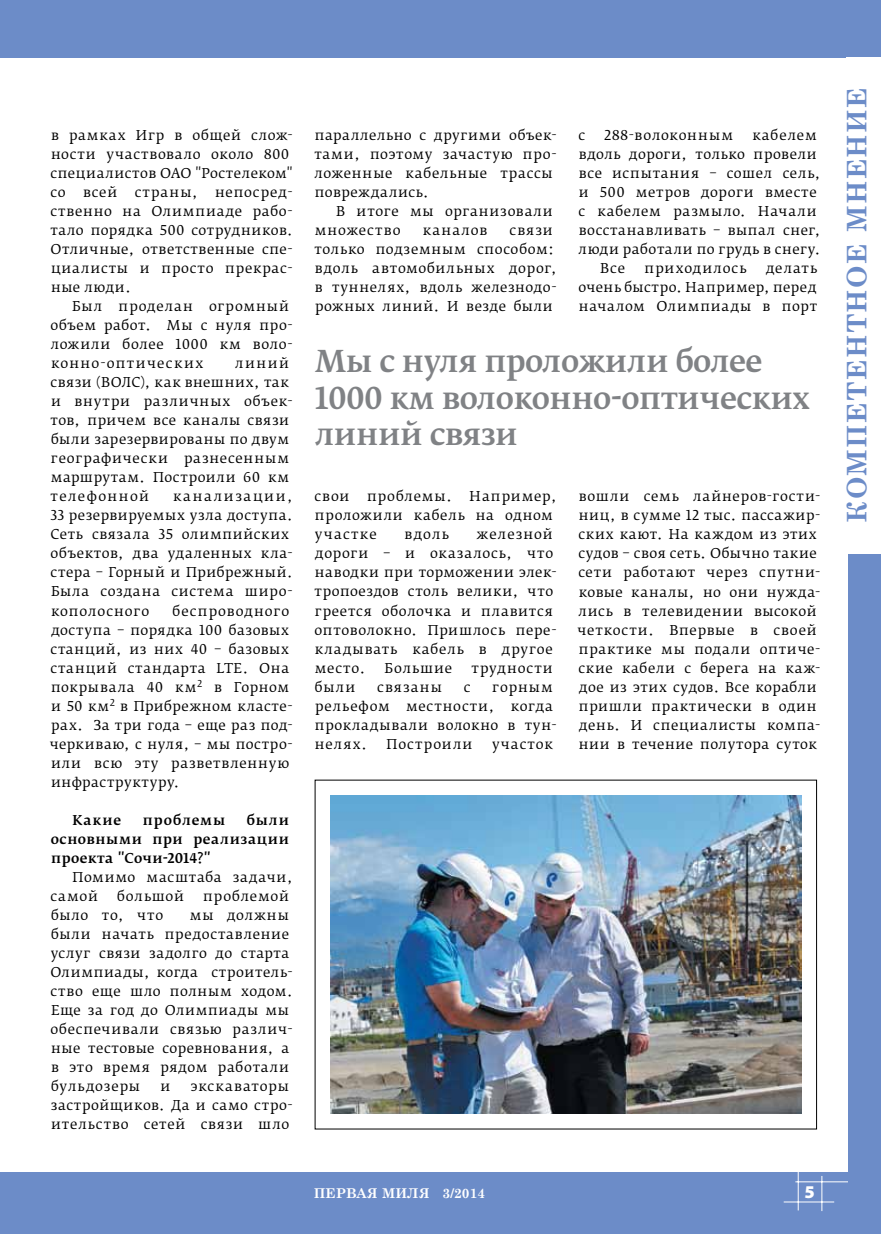
<style>
.page{position:relative;width:881px;height:1234px;background:#fff}
.page>*{position:absolute;margin:0;border:0;box-sizing:border-box;transform-origin:0 0}
.t1{font:500 30px/36px "Fedra Serif B Pro";letter-spacing:-.02em;color:#808285}
.t2{font:700 27px "Century Schoolbook";letter-spacing:.05em;color:#6c8cc8}
.t3{font:900 18px "Myriad Pro";color:#fff}
.t4{font:13.5px/19px "Fedra Serif B Pro";letter-spacing:.05em;color:#000}
.t5{font:500 13.5px/19px "Fedra Serif B Pro";letter-spacing:.045em;color:#000;text-align:justify}
.t6{font:13.5px "Fedra Serif B Pro";letter-spacing:.075em;color:#000}
.t7{font:13.5px "Fedra Serif B Pro";letter-spacing:.07em;color:#000}
.t8{font:700 13.5px "Century Schoolbook";color:#fff}
.t9{font:500 13.5px "Fedra Serif B Pro";letter-spacing:.065em;color:#000}
.t10{font:13.5px "Fedra Serif B Pro";letter-spacing:.08em;color:#000}
</style>
<div class="page">
<div style="left:0;top:0;width:880px;height:57px;background:#6c8cc8"></div>
<div style="left:0;top:1172px;width:880px;height:61px;background:#6c8cc8"></div>
<hr style="left:783px;top:1201px;width:50px;height:1px;background:#fff">
<hr style="left:797px;top:1171px;width:1px;height:39px;background:#fff">
<hr style="left:821px;top:1175px;width:1px;height:35px;background:#fff">
<hr style="left:795px;top:1181px;width:85px;height:1px;background:#fff">
<div style="left:847px;top:0;width:33px;height:1233px;background:#6c8cc8"></div>
<div style="left:846px;top:57px;width:34px;height:496px;background:#fff"></div>
<img style="left:330px;top:795px;width:471px;height:318px">
<p class="t4" style="left:51px;top:125px;width:244px">в рамках Игр в общей слож&shy;ности участвовало около 800 специалистов ОАО "Ростелеком" со</p>
<p class="t4" style="left:83px;top:182px;width:36px">всей</p>
<p class="t4" style="left:135px;top:182px;width:65px">страны,</p>
<p class="t4" style="left:50px;top:182px;width:244px;text-align:justify;text-indent:165px">непосред&shy;ственно на Олимпиаде рабо&shy;тало порядка 500 сотрудников.<br>Отличные, ответственные спе&shy;циалисты и просто прекрас&shy;ные люди.</p>
<p class="t4" style="left:51px;top:296px;width:243px;text-indent:22px">Был проделан огромный объем работ. Мы с нуля про&shy;ложили более 1000 км воло&shy;конно-оптических</p>
<p class="t4" style="left:50px;top:354px;width:243px;text-indent:185px">линий связи (ВОЛС), как внешних, так и внутри различных объек&shy;тов, причем все каналы связи были зарезервированы по двум географически разнесенным маршрутам. Построили 60 км телефонной</p>
<p class="t4" style="left:50px;top:487px;width:244px;text-indent:123px">канализации,<br>33 резервируемых узла доступа.<br>Сеть связала 35 олимпийских объектов, два удаленных кла&shy;стера – Горный и Прибрежный.<br>Была создана система широ&shy;кополосного</p>
<p class="t4" style="left:50px;top:601px;width:244px;text-indent:123px">беспроводного доступа – порядка 100 базовых станций, из них 40 – базовых станций стандарта LTE. Она покрывала 40 км<sup>2</sup> в Горном и 50 км<sup>2</sup> в Прибрежном класте&shy;рах. За три года – еще раз под&shy;черкиваю, с нуля, – мы постро&shy;или всю эту разветвленную инфраструктуру.</p>
<p class="t5" style="left:72px;top:810px;width:50px">Какие</p>
<p class="t9" style="left:143px;top:811px;width:84px">проблемы</p>
<p class="t5" style="left:51px;top:810px;width:240px;text-indent:196px">были основными при реализации проекта "Сочи-2014?"</p>
<p class="t4" style="left:51px;top:867px;width:243px;text-indent:22px">Помимо масштаба задачи, самой</p>
<p class="t4" style="left:117px;top:886px;width:69px">большой</p>
<p class="t4" style="left:203px;top:886px;width:88px">проблемой</p>
<p class="t4" style="left:51px;top:905px;width:114px">было то, что</p>
<p class="t4" style="left:50px;top:905px;width:244px;text-indent:139px">мы должны были начать предоставление услуг связи задолго до старта<br>Олимпиады, когда строитель&shy;ство еще шло полным ходом.<br>Еще за год до Олимпиады мы обеспечивали связью различ&shy;ные тестовые соревнования, а в это время рядом работали бульдозеры</p>
<p class="t4" style="left:51px;top:1076px;width:243px;text-indent:140px">экскаваторы застройщиков. Да и само стро&shy;ительство сетей связи шло</p>
<p class="t4" style="left:160px;top:1076px;width:12px">и</p>
<p class="t4" style="left:314px;top:125px;width:243px">параллельно с другими объек&shy;тами, поэтому зачастую про&shy;ложенные кабельные трассы повреждались.</p>
<p class="t4" style="left:314px;top:201px;width:240px;text-indent:21px">В итоге мы организовали множество</p>
<p class="t4" style="left:314px;top:220px;width:243px;text-indent:195px">связи только подземным способом: вдоль автомобильных дорог, в туннелях, вдоль железнодо&shy;рожных линий. И везде были</p>
<p class="t10" style="left:422px;top:221px;width:66px">каналов</p>
<p class="t4" style="left:578px;top:125px;width:8px">с</p>
<p class="t4" style="left:604px;top:125px;width:130px">288-волоконным</p>
<p class="t7" style="left:752px;top:126px;width:66px">кабелем</p>
<p class="t4" style="left:578px;top:144px;width:239px">вдоль дороги, только провели</p>
<p class="t4" style="left:578px;top:163px;width:243px">все испытания – сошел сель,</p>
<p class="t4" style="left:578px;top:182px;width:239px">и 500 метров дороги вместе</p>
<p class="t4" style="left:578px;top:201px;width:240px">с кабелем размыло. Начали</p>
<p class="t4" style="left:578px;top:220px;width:243px">восстанавливать – выпал снег,</p>
<p class="t4" style="left:578px;top:239px;width:243px">люди работали по грудь в снегу.</p>
<p class="t4" style="left:600px;top:258px;width:26px">Все</p>
<p class="t7" style="left:644px;top:260px;width:103px">приходилось</p>
<p class="t4" style="left:578px;top:258px;width:240px;text-align:justify;text-indent:187px">делать очень быстро. Например, перед началом Олимпиады в порт</p>
<h1 class="t1" style="left:314px;top:344px;width:496px">Мы с нуля проложили более<br>1000 км волоконно-оптических линий связи</h1>
<p class="t4" style="left:314px;top:487px;width:37px">свои</p>
<p class="t4" style="left:367px;top:487px;width:87px">проблемы.</p>
<p class="t4" style="left:314px;top:487px;width:243px;text-indent:155px">Например, проложили кабель на одном участке</p>
<p class="t4" style="left:314px;top:525px;width:243px;text-indent:162px">железной дороги – и оказалось, что наводки при торможении элек&shy;тропоездов столь велики, что греется оболочка и плавится оптоволокно. Пришлось пере&shy;кладывать кабель в другое место.</p>
<p class="t4" style="left:404px;top:525px;width:46px">вдоль</p>
<p class="t4" style="left:384px;top:658px;width:69px">Большие</p>
<p class="t6" style="left:471px;top:659px;width:83px">трудности</p>
<p class="t4" style="left:315px;top:677px;width:42px">были</p>
<p class="t6" style="left:377px;top:678px;width:66px">связаны</p>
<p class="t4" style="left:463px;top:677px;width:8px">с</p>
<p class="t4" style="left:315px;top:677px;width:243px;text-indent:177px">горным рельефом местности, когда прокладывали волокно в тун&shy;нелях.</p>
<p class="t6" style="left:386px;top:735px;width:87px">Построили</p>
<p class="t4" style="left:492px;top:734px;width:62px">участок</p>
<p class="t4" style="left:577px;top:487px;width:244px">вошли семь лайнеров-гости&shy;ниц, в сумме 12 тыс. пассажир&shy;ских кают. На каждом из этих судов – своя сеть. Обычно такие сети работают через спутни&shy;ковые каналы, но они нужда&shy;лись в телевидении высокой четкости. Впервые в своей практике мы подали оптиче&shy;ские кабели с берега на каж&shy;дое из этих судов. Все корабли пришли практически в один день. И специалисты компа&shy;нии в течение полутора суток</p>
<p class="t8" style="left:314px;top:1181px;width:173px">ПЕРВАЯ МИЛЯ 3/2014</p>
<h3 class="t3" style="left:804px;top:1181px;width:12px">5</h3>
<h2 class="t2" style="left:835px;top:522px;width:437px;rotate:-90deg">КОМПЕТЕНТНОЕ МНЕНИЕ</h2>
</div>
